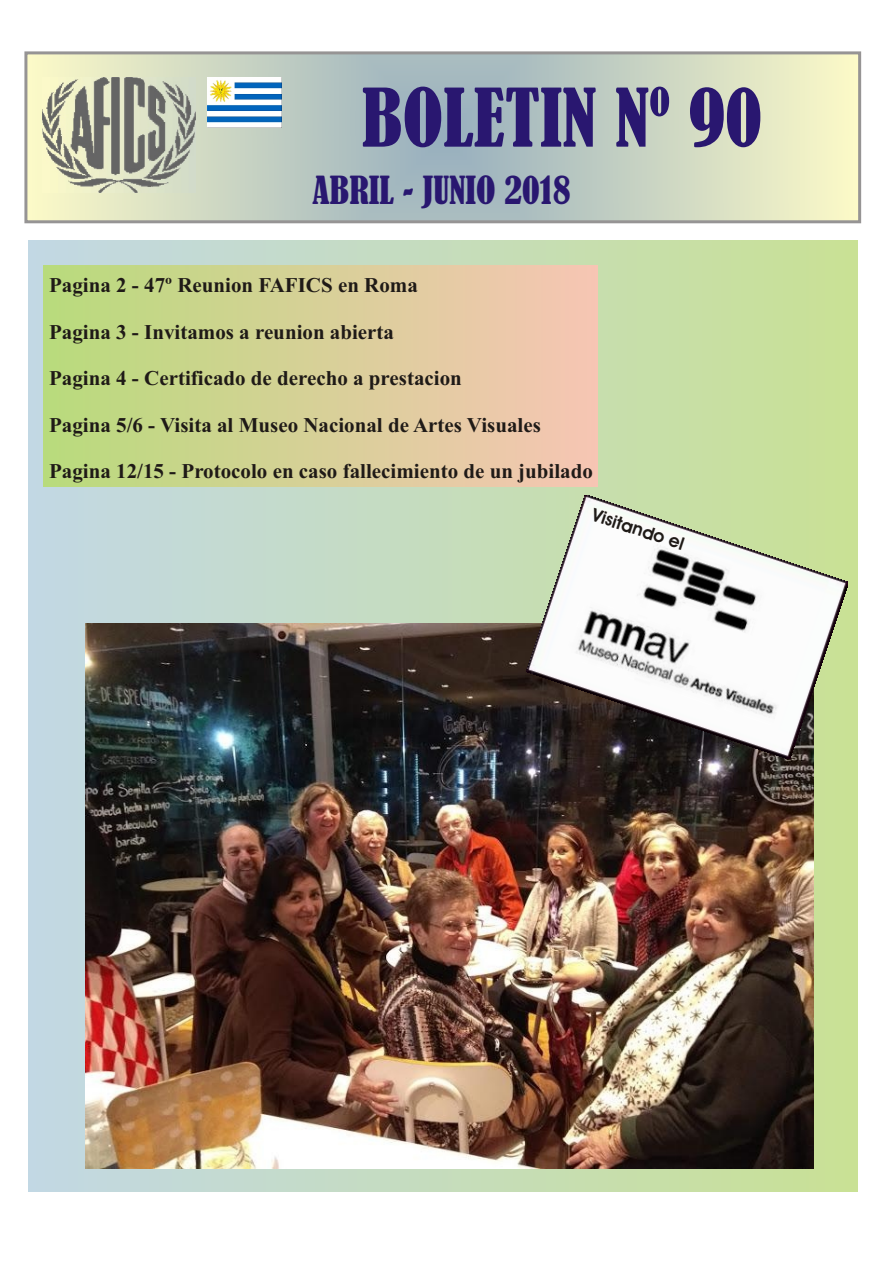
<style>
.page{position:relative;width:894px;height:1263px;background:#fff}
.page>*{position:absolute;margin:0;border:0;box-sizing:border-box;transform-origin:0 0}
.t1{font:75px "Bernard MT Condensed";color:#291770}
.t2{font:36px "Bernard MT Condensed";color:#291770}
.t3{font:700 21px "Times New Roman";color:#1f1a17}
.t4{font:700 18px "Avant Garde Bk BT";color:#1f1a17}
</style>
<div class="page">
<svg style="left:28px;top:55px;width:829px;height:164px;background:#c5d1c2"></svg>
<div style="left:24px;top:51px;width:837px;height:172px;border:3px solid #969494"></div>
<div style="left:29px;top:240px;width:828px;height:951px;background:linear-gradient(to right,#c2d7e2,#cae195)"></div>
<img style="left:43px;top:78px;width:153px;height:114px">
<img style="left:207px;top:78px;width:74px;height:49px">
<div style="left:43px;top:265px;width:554px;height:221px;background:linear-gradient(to right,#b8db7c,#f6c5b3)"></div>
<img style="left:86px;top:623px;width:728px;height:546px">
<img style="left:526px;top:495px;width:322px;height:264px">
<svg style="left:632px;top:524px;width:23px;height:16px"></svg>
<h1 class="t1" style="left:362px;top:86px;width:402px">BOLETIN Nº 90</h1>
<h2 class="t2" style="left:313px;top:175px;width:260px">ABRIL - JUNIO 2018</h2>
<p class="t3" style="left:49px;top:278px;width:370px">Pagina 2 - 47º Reunion FAFICS en Roma</p>
<p class="t3" style="left:49px;top:324px;width:346px">Pagina 3 - Invitamos a reunion abierta</p>
<p class="t3" style="left:49px;top:371px;width:414px">Pagina 4 - Certificado de derecho a prestacion</p>
<p class="t3" style="left:49px;top:417px;width:493px">Pagina 5/6 - Visita al Museo Nacional de Artes Visuales</p>
<p class="t3" style="left:49px;top:464px;width:545px">Pagina 12/15 - Protocolo en caso fallecimiento de un jubilado</p>
<p class="t4" style="left:595px;top:507px;width:98px;rotate:18deg">Visita o el</p>
</div>
